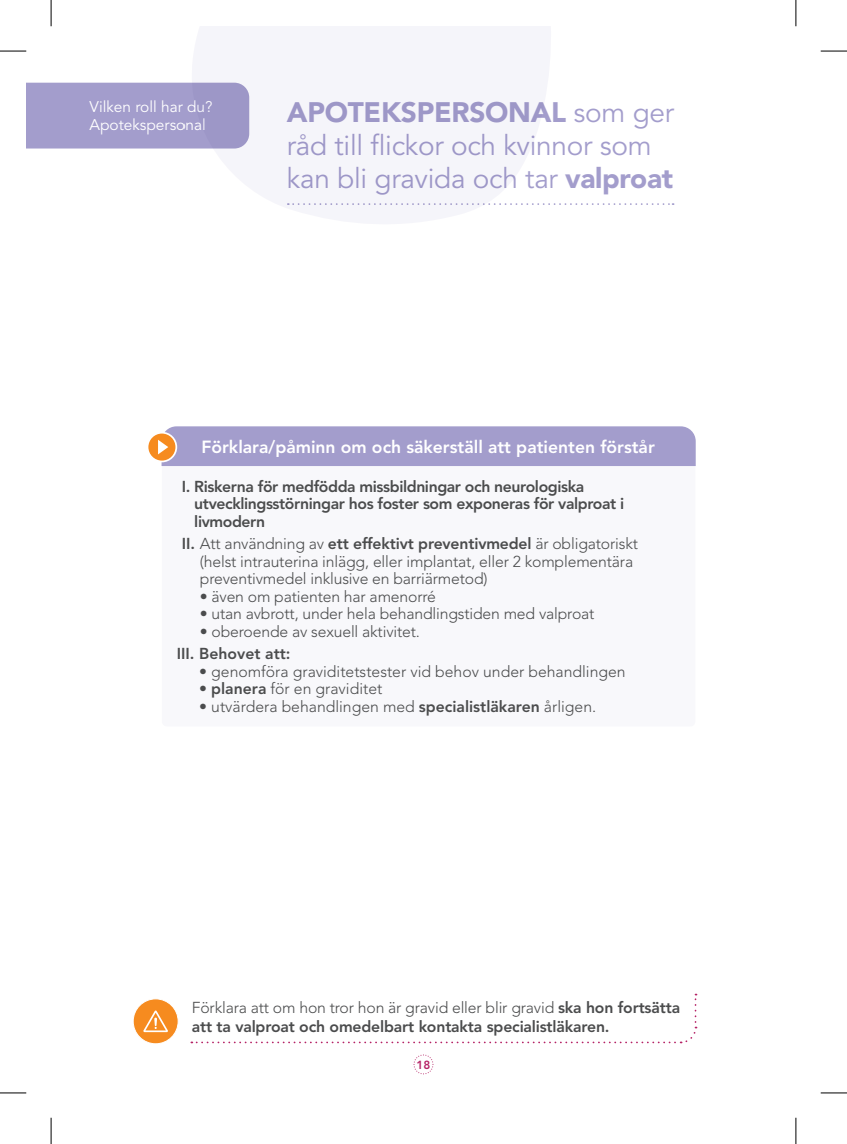
<style>
.page{position:relative;width:847px;height:1144px;background:#fff}
.page>*{position:absolute;margin:0;border:0;box-sizing:border-box;transform-origin:0 0}
.t1{font:28px/33.2px "Avenir LT Std";letter-spacing:-.01em;color:#a39dcc}
.t2{font:800 17.5px "Avenir LT Std";color:#fff}
.t3{font:300 15.75px/17.5px "Avenir LT Std";letter-spacing:-.01em;color:#4b4c4d}
.t4{font:800 15.75px/17.5px "Avenir LT Std";letter-spacing:-.025em;color:#4b4c4d}
.t5{font:800 15.75px "Avenir LT Std";color:#4b4c4d}
.t6{font:15.4px "Avenir LT Std";color:#fff}
.t7{font:800 11.72px "Avenir LT Std";color:#b62467}
.s1{font-weight:900}
.s2{font-weight:800}
.s3{font-weight:300}
</style>
<div class="page">
<svg style="left:413px;top:1054px;width:20px;height:20px"></svg>
<svg style="left:554px;top:203px;width:119px;height:2px"></svg>
<div style="left:26px;top:83px;width:158px;height:66px;background:#a39dcc"></div>
<div style="left:147px;top:433px;width:29px;height:28px;background:#f68b1f;border-radius:50%"></div>
<div style="left:147px;top:432px;width:30px;height:30px;border:2px solid #fff;border-radius:50%"></div>
<div style="left:158px;top:426px;width:537px;height:40px;background:#a39dcc"></div>
<svg style="left:184px;top:82px;width:370px;height:123px;fill:#f5f5fa"></svg>
<svg style="left:191px;top:994px;width:506px;height:49px"></svg>
<div style="left:133px;top:999px;width:45px;height:45px;background:#f68b1f;border-radius:50%"></div>
<div style="left:133px;top:998px;width:45px;height:46px;border:1px solid #fff;border-radius:50%"></div>
<svg style="left:143px;top:1010px;width:25px;height:22px"></svg>
<svg style="left:0;top:51px;width:26px;height:1px"></svg>
<svg style="left:820px;top:51px;width:26px;height:1px"></svg>
<svg style="left:0;top:1092px;width:26px;height:1px"></svg>
<svg style="left:820px;top:1092px;width:26px;height:1px"></svg>
<svg style="left:51px;top:0;width:1px;height:26px"></svg>
<svg style="left:51px;top:1118px;width:1px;height:26px"></svg>
<svg style="left:795px;top:0;width:1px;height:26px"></svg>
<svg style="left:795px;top:1118px;width:1px;height:26px"></svg>
<p class="t6" style="left:89px;top:98px;width:124px">Vilken roll har du?</p>
<p class="t6" style="left:89px;top:116px;width:118px">Apotekspersonal</p>
<p class="t1" style="left:287px;top:96px;width:388px"><span class="s1">APOTEKSPERSONAL</span> som ger råd till flickor och kvinnor som kan bli gravida och tar <span class="s1">valproat</span></p>
<p class="t2" style="left:201px;top:436px;width:455px">Förklara/påminn om och säkerställ att patienten förstår</p>
<p class="t4" style="left:194px;top:477px;width:431px;text-indent:-13px">I. Riskerna för medfödda missbildningar och neurologiska utvecklingsstörningar hos foster som exponeras för valproat i livmodern</p>
<p class="t3" style="left:200px;top:535px;width:439px;text-indent:-18px"><span class="s2">II.</span> Att användning av <span class="s2">ett effektivt preventivmedel</span> är obligatoriskt (helst intrauterina inlägg, eller implantat, eller 2 komplementära preventivmedel inklusive en barriärmetod)</p>
<p class="t3" style="left:200px;top:587px;width:237px">• även om patienten har amenorré</p>
<p class="t3" style="left:200px;top:605px;width:396px">• utan avbrott, under hela behandlingstiden med valproat</p>
<p class="t3" style="left:200px;top:622px;width:221px">• oberoende av sexuell aktivitet.</p>
<p class="t5" style="left:177px;top:644px;width:115px">III. Behovet att:</p>
<p class="t3" style="left:199px;top:662px;width:427px">• genomföra graviditetstester vid behov under behandlingen</p>
<p class="t3" style="left:199px;top:680px;width:184px">• <span class="s2">planera</span> för en graviditet</p>
<p class="t3" style="left:199px;top:697px;width:398px">• utvärdera behandlingen med <span class="s2">specialistläkaren</span> årligen.</p>
<p class="t4" style="left:192px;top:998px;width:489px;line-height:19.2px"><span class="s3">Förklara att om hon tror hon är gravid eller blir gravid</span> ska hon fortsätta att ta valproat och omedelbart kontakta specialistläkaren.</p>
<p class="t7" style="left:416px;top:1058px;width:15px">18</p>
</div>
